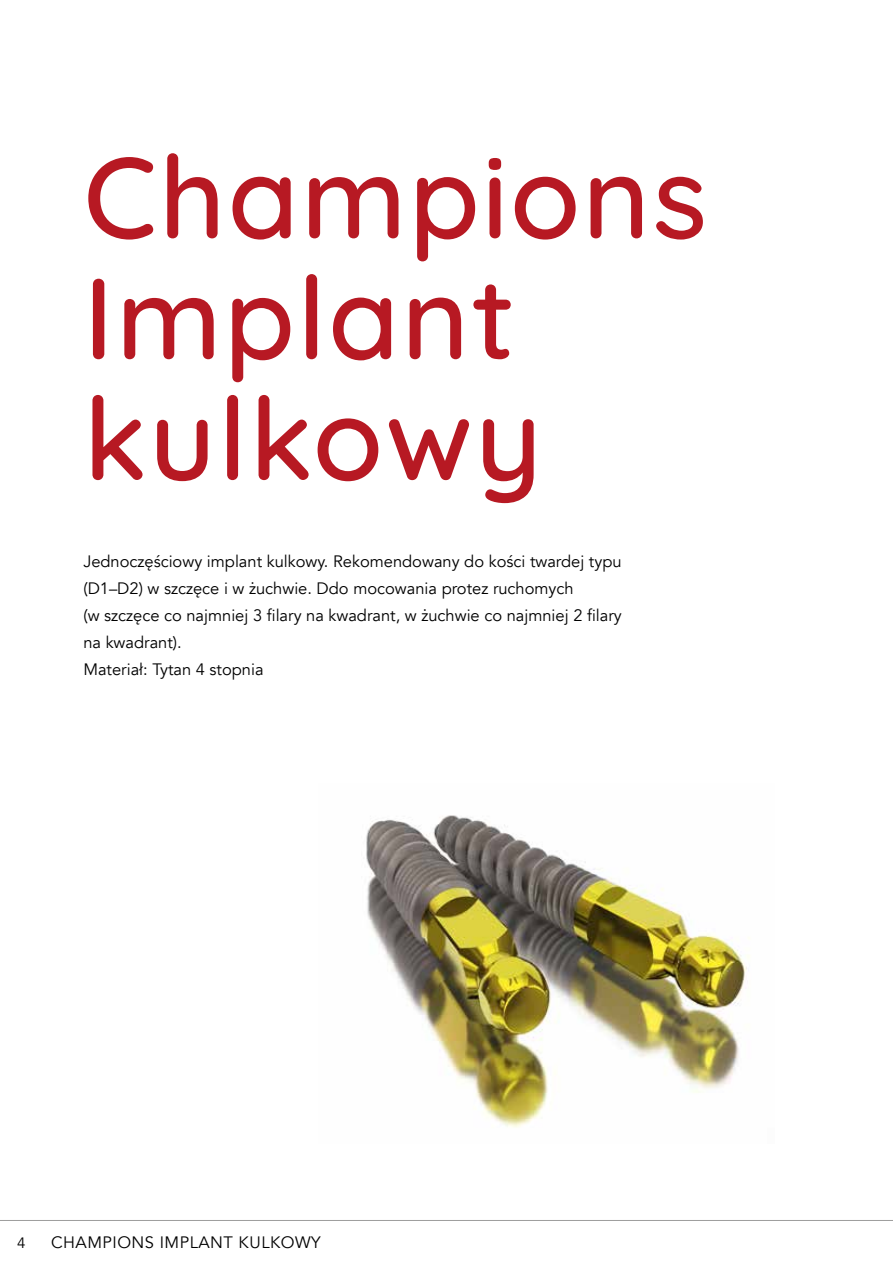
<style>
.page{position:relative;width:893px;height:1263px;background:#fff}
.page>*{position:absolute;margin:0;border:0;box-sizing:border-box;transform-origin:0 0}
.t1{font:500 115.05px/120.9px "Quicksand";letter-spacing:.02em;color:#b71923}
.t2{font:16.5px/27px "Avenir";color:#000}
.t3{font:16.5px "Avenir";letter-spacing:.03em;color:#000}
.t4{font:15px "Avenir";color:#000}
</style>
<div class="page">
<hr style="left:0;top:1220px;width:893px;height:1px;background:#9d9d9c">
<img style="left:366px;top:815px;width:384px;height:313px">
<h1 class="t1" style="left:83px;top:126px;width:625px">Champions<br>Implant kulkowy</h1>
<p class="t2" style="left:83px;top:548px;width:540px">Jednoczęściowy implant kulkowy. Rekomendowany do kości twardej typu (D1–D2) w szczęce i w żuchwie. Ddo mocowania protez ruchomych<br>(w szczęce co najmniej 3 filary na kwadrant, w żuchwie co najmniej 2 filary na kwadrant).<br>Materiał: Tytan 4 stopnia</p>
<p class="t4" style="left:17px;top:1234px;width:10px">4</p>
<p class="t3" style="left:51px;top:1232px;width:271px">CHAMPIONS IMPLANT KULKOWY</p>
</div>
